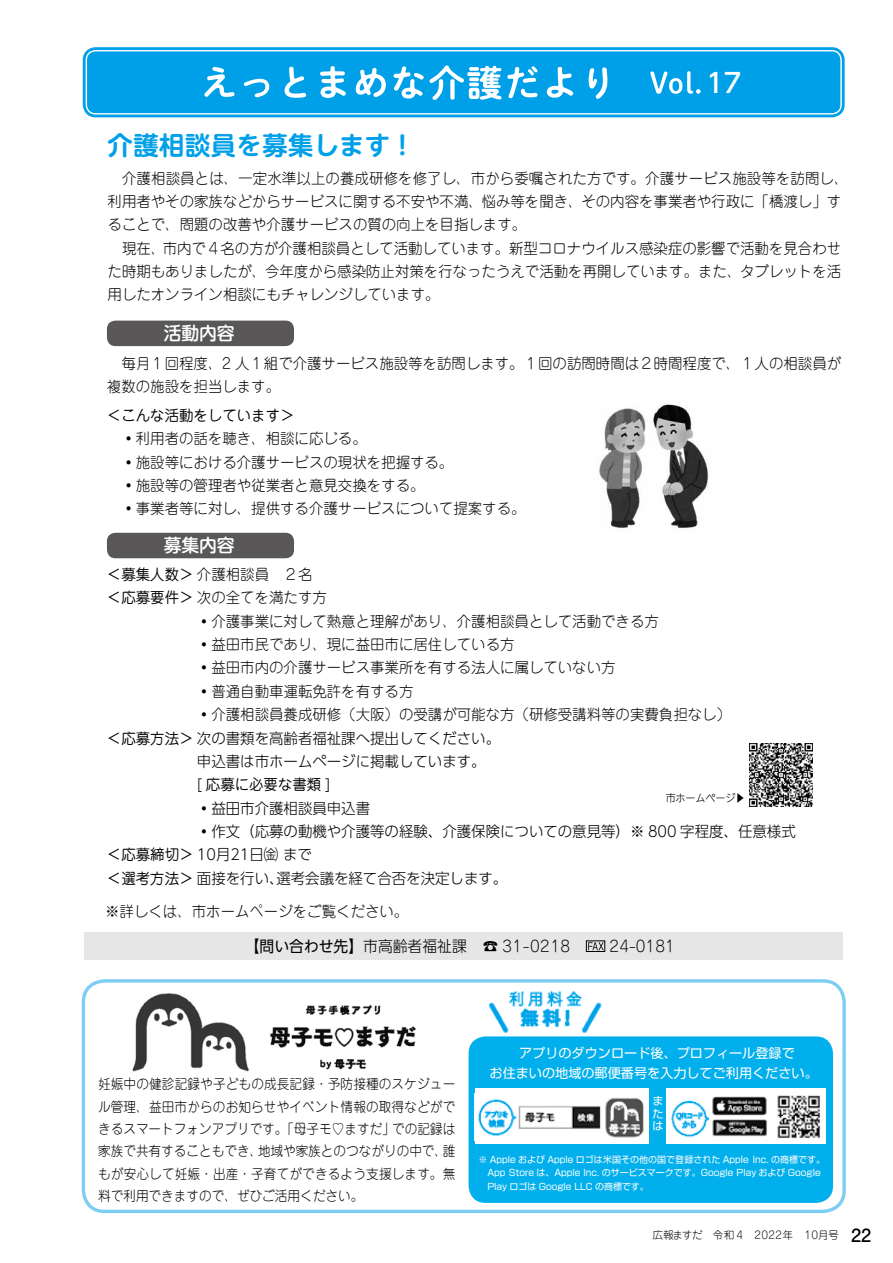
<style>
.page{position:relative;width:893px;height:1263px;background:#fff}
.page>*{position:absolute;margin:0;border:0;box-sizing:border-box;transform-origin:0 0}
.t1{font:500 26.55px "UD Shin Go NT Pro";color:#fff}
.t2{font:700 25.5px "UD Shin M Go Pro De";letter-spacing:.02em;color:#00a0e9}
.t3{font:500 18px "UD Shin M Go Pro";letter-spacing:-.01em;color:#fff}
.t4{font:300 15.45px "Jun 101 Pro";letter-spacing:.015em;color:#000}
.t5{font:300 14.85px/23.4px "Jun 101 Pro";color:#000}
.t6{font:300 14.85px/23.4px "UD Shin Go Pro";color:#000}
.t7{font:14.85px "Jun 201 Pro";color:#000}
.t8{font:300 13.65px/22.4px "Jun 101 Pro";letter-spacing:.01em;color:#000;text-align:justify;scale:.93 1}
.t9{font:13.2px/20.2px "Shin Go Pro";color:#fff;text-align:center}
.t10{font:11.1px/12.1px "Shin Go Pro";color:#fff;text-align:justify}
.t11{font:300 10.65px "Jun 101 Pro";letter-spacing:.015em;color:#000}
.t12{font:300 10.65px "UD Shin Go NT Pro";letter-spacing:-.015em;color:#000;scale:.95 1}
.t13{font:9.15px/13.8px "Shin Go Pro";color:#fff}
.s1{font-family:"UD Shin Go Pro"}
.s2{font-family:"Jun 201 Pro";font-weight:400}
.s3{font-family:"UD Shin Go Pro";font-weight:300}
.s4{font-family:"UD Shin Go NT Pro";font-weight:400}
.s5{font-family:"UD Shin Go NT Pro"}
.s6{font-family:"Futo Go B101 Pro";font-weight:700;font-size:18px}
</style>
<div class="page">
<div style="left:87px;top:51px;width:753px;height:62px;background:#00a0e9;border-radius:9px"></div>
<div style="left:83px;top:47px;width:762px;height:70px;border:3px solid #00a0e9;border-radius:11px"></div>
<div style="left:88px;top:53px;width:751px;height:59px;border:3px solid #00a0e9;border-radius:6px"></div>
<svg style="left:204px;top:65px;width:497px;height:35px"></svg>
<div style="left:84px;top:932px;width:759px;height:28px;background:#e6e6e6"></div>
<svg style="left:588px;top:943px;width:15px;height:7px"></svg>
<div style="left:586px;top:941px;width:19px;height:11px;border:1px solid #000"></div>
<div style="left:107px;top:321px;width:187px;height:25px;background:#595757;border-radius:9px"></div>
<div style="left:107px;top:533px;width:187px;height:25px;background:#595757;border-radius:9px"></div>
<img style="left:749px;top:743px;width:64px;height:64px">
<img style="left:599px;top:404px;width:110px;height:126px">
<div style="left:82px;top:979px;width:764px;height:234px;border:3px solid #7ecef4;border-radius:21px"></div>
<img style="left:132px;top:993px;width:118px;height:78px">
<img style="left:270px;top:1005px;width:146px;height:65px">
<img style="left:489px;top:990px;width:113px;height:43px">
<div style="left:469px;top:1036px;width:364px;height:167px;background:#00afec;border-radius:17px"></div>
<div style="left:475px;top:1089px;width:173px;height:55px;background:#fff"></div>
<img style="left:478px;top:1097px;width:166px;height:41px">
<div style="left:667px;top:1089px;width:159px;height:55px;background:#fff"></div>
<img style="left:712px;top:1095px;width:108px;height:44px">
<img style="left:671px;top:1100px;width:39px;height:38px">
<h2 class="t2" style="left:108px;top:124px;width:309px">介護相談員を募集します！</h2>
<h1 class="t1" style="left:706px;top:62px;width:37px">17</h1>
<p class="t5" style="left:108px;top:164px;width:742px">　介護相談員とは、一定水準以上の養成研修を修了し、市から委嘱された方です。介護サービス施設等を訪問し、利用者やその家族などからサービスに関する不安や不満、悩み等を聞き、その内容を事業者や行政に「橋渡し」することで、問題の改善や介護サービスの質の向上を目指します。<br>　現在、市内で４名の方が介護相談員として活動しています。新型コロナウイルス感染症の影響で活動を見合わせた時期もありましたが、今年度から感染防止対策を行なったうえで活動を再開しています。また、タブレットを活用したオンライン相談にもチャレンジしています。</p>
<p class="t3" style="left:164px;top:319px;width:73px">活動内容</p>
<p class="t5" style="left:107px;top:350px;width:736px">　毎月１回程度、2 人１組で介護サービス施設等を訪問します。１回の訪問時間は２時間程度で、１人の相談員が複数の施設を担当します。</p>
<p class="t7" style="left:107px;top:403px;width:189px">＜こんな活動をしています＞</p>
<p class="t5" style="left:121px;top:425px;width:406px"><span class="s1">・</span>利用者の話を聴き、相談に応じる。<br><span class="s1">・</span>施設等における介護サービスの現状を把握する。<br><span class="s1">・</span>施設等の管理者や従業者と意見交換をする。<br><span class="s1">・</span>事業者等に対し、提供する介護サービスについて提案する。</p>
<p class="t3" style="left:164px;top:531px;width:73px">募集内容</p>
<p class="t5" style="left:107px;top:561px;width:207px"><span class="s2">＜募集人数＞</span>介護相談員　２名</p>
<p class="t5" style="left:107px;top:584px;width:221px"><span class="s2">＜応募要件＞</span>次の全てを満たす方</p>
<p class="t5" style="left:197px;top:607px;width:463px"><span class="s1">・</span>介護事業に対して熱意と理解があり、介護相談員として活動できる方</p>
<p class="t5" style="left:197px;top:631px;width:319px"><span class="s1">・</span>益田市民であり、現に益田市に居住している方</p>
<p class="t5" style="left:197px;top:654px;width:420px"><span class="s1">・</span>益田市内の介護サービス事業所を有する法人に属していない方</p>
<p class="t5" style="left:197px;top:678px;width:218px"><span class="s1">・</span>普通自動車運転免許を有する方</p>
<p class="t5" style="left:197px;top:701px;width:536px"><span class="s1">・</span>介護相談員養成研修（大阪）の受講が可能な方（研修受講料等の実費負担なし）</p>
<p class="t6" style="left:197px;top:726px;width:305px;text-indent:-90px"><span class="s2">＜応募方法＞</span>次の書類を高齢者福祉課へ提出してください。申込書は市ホームページに掲載しています。</p>
<p class="t7" style="left:197px;top:773px;width:135px"><span class="s3">[</span> 応募に必要な書類 <span class="s3">]</span></p>
<p class="t6" style="left:197px;top:796px;width:175px">・益田市介護相談員申込書</p>
<p class="t6" style="left:197px;top:819px;width:600px">・作文（応募の動機や介護等の経験、介護保険についての意見等）※ 800 字程度、任意様式</p>
<p class="t6" style="left:107px;top:842px;width:207px"><span class="s2">＜応募締切＞</span> 10月21日㈮まで</p>
<p class="t6" style="left:107px;top:866px;width:402px"><span class="s2">＜選考方法＞</span>面接を行い、選考会議を経て合否を決定します。</p>
<p class="t5" style="left:105px;top:897px;width:305px">※詳しくは、市ホームページをご覧ください。</p>
<p class="t12" style="left:666px;top:789px;width:85px">市ホームページ▶</p>
<p class="t4" style="left:245px;top:934px;width:343px"><span class="s4">【問い合わせ先】</span><span class="s5">市高齢者福祉課</span>　☎ 31-0218　</p>
<p class="t4" style="left:610px;top:934px;width:67px">24-0181</p>
<p class="t8" style="left:98px;top:1071px;width:386px">妊娠中の健診記録や子どもの成長記録・予防接種のスケジュール管理、益田市からのお知らせやイベント情報の取得などができるスマートフォンアプリです。「母子モ♡ますだ」での記録は家族で共有することもでき、地域や家族とのつながりの中で、誰もが安心して妊娠・出産・子育てができるよう支援します。無料で利用できますので、ぜひご活用ください。</p>
<p class="t9" style="left:490px;top:1041px;width:330px">　アプリのダウンロード後、プロフィール登録で<br>お住まいの地域の郵便番号を入力してご利用ください。</p>
<p class="t10" style="left:652px;top:1094px;width:12px">または</p>
<p class="t13" style="left:487px;top:1151px;width:339px;text-indent:-9px">※ Apple および Apple ロゴは米国その他の国で登録された Apple Inc. の商標です。<br>App Store は、Apple Inc. のサービスマークです。Google Play および Google<br>Play ロゴは Google LLC の商標です。</p>
<p class="t11" style="left:652px;top:1226px;width:220px">広報ますだ　令和 4　2022年　10月号 <span class="s6">22</span></p>
</div>
